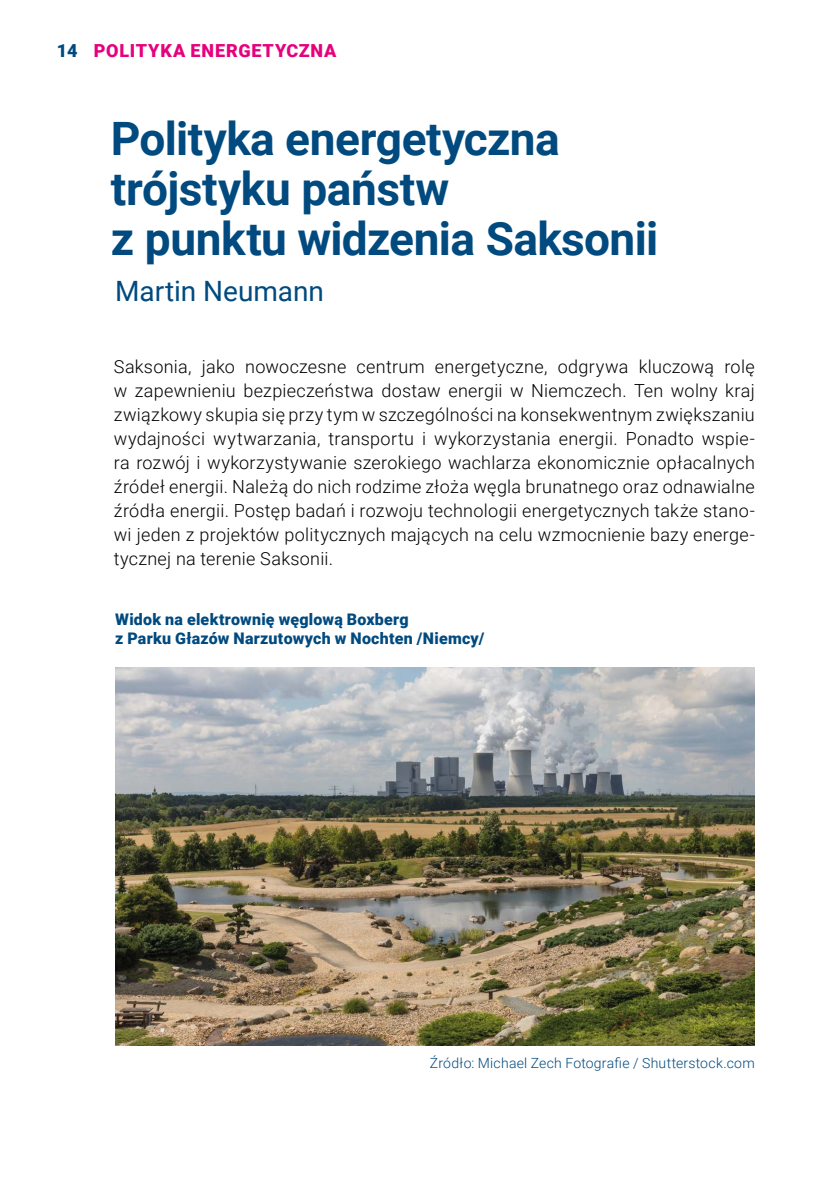
<style>
.page{position:relative;width:840px;height:1191px;background:#fff}
.page>*{position:absolute;margin:0;border:0;box-sizing:border-box;transform-origin:0 0}
.t1{font:700 46px/50px "Roboto";letter-spacing:-.01em;color:#004a7f}
.t2{font:28px "Roboto";letter-spacing:-.005em;color:#004a7f}
.t3{font:300 18px/24px "Roboto";letter-spacing:.015em;color:#000;text-align:justify}
.t4{font:900 18px "Roboto";color:#e6007d}
.t5{font:900 16px/19.2px "Roboto";letter-spacing:.015em;color:#004a7f}
.t6{font:300 14px "Roboto";letter-spacing:.02em;color:#004a7f}
.s1{color:#004a7f}
</style>
<div class="page">
<img style="left:115px;top:668px;width:639px;height:377px">
<p class="t4" style="left:57px;top:38px;width:50px"><span class="s1">14</span> polityka</p>
<p class="t4" style="left:190px;top:38px;width:14px">energetyczna</p>
<h1 class="t1" style="left:111px;top:112px;width:548px">Polityka energetyczna trójstyku państw<br>z punktu widzenia Saksonii</h1>
<h2 class="t2" style="left:115px;top:271px;width:210px">Martin Neumann</h2>
<p class="t3" style="left:114px;top:354px;width:642px">Saksonia, jako nowoczesne centrum energetyczne, odgrywa kluczową rolę w zapewnieniu bezpieczeństwa dostaw energii w Niemczech. Ten wolny kraj związkowy skupia się przy tym w szczególności na konsekwentnym zwiększaniu wydajności wytwarzania, transportu i wykorzystania energii. Ponadto wspie&shy;ra rozwój i wykorzystywanie szerokiego wachlarza ekonomicznie opłacalnych źródeł energii. Należą do nich rodzime złoża węgla brunatnego oraz odnawialne źródła energii. Postęp badań i rozwoju technologii energetycznych także stano&shy;wi jeden z projektów politycznych mających na celu wzmocnienie bazy energe&shy;tycznej na terenie Saksonii.</p>
<p class="t5" style="left:115px;top:609px;width:370px">Widok na elektrownię węglową Boxberg<br>z Parku Głazów Narzutowych w Nochten /Niemcy/</p>
<p class="t6" style="left:429px;top:1053px;width:326px">Źródło: Michael Zech Fotografie / Shutterstock.com</p>
</div>
